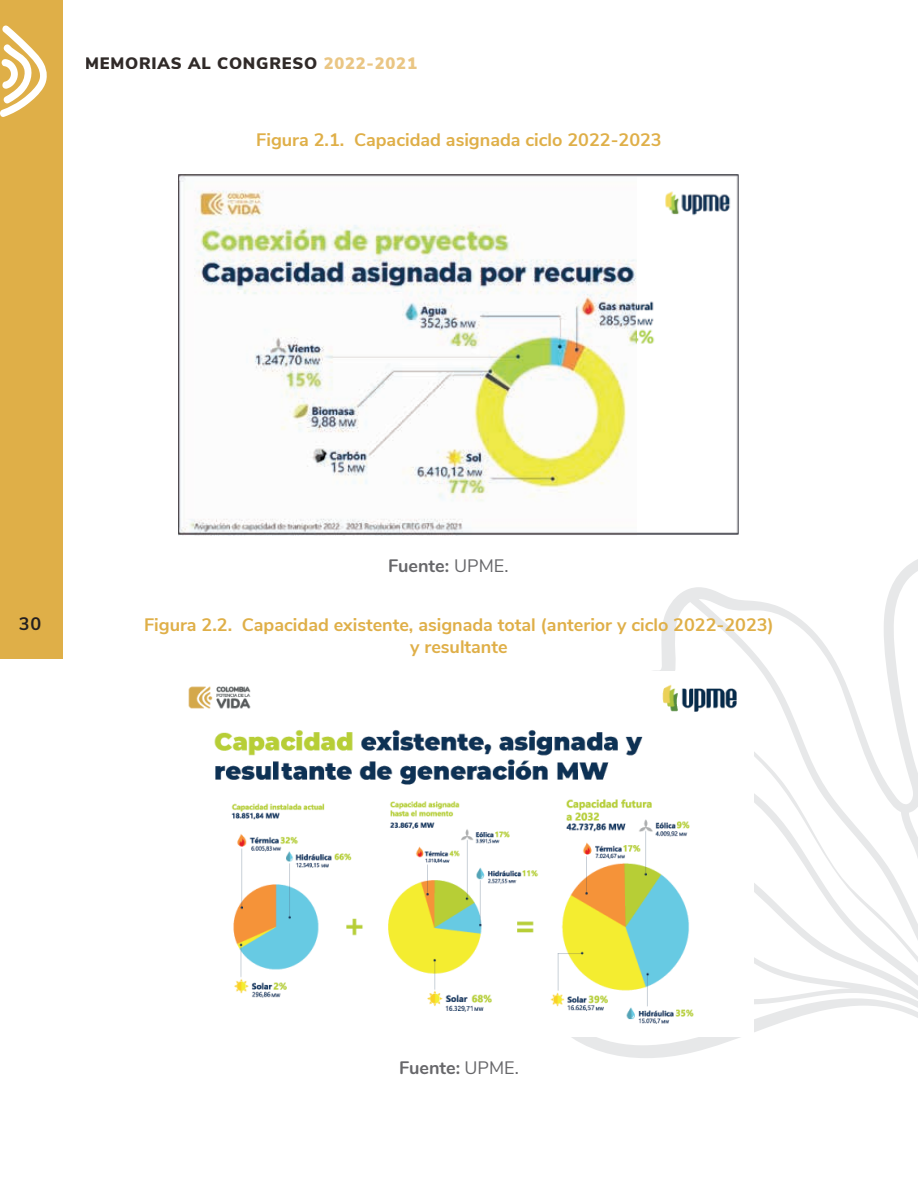
<style>
.page{position:relative;width:918px;height:1188px;background:#fff}
.page>*{position:absolute;margin:0;border:0;box-sizing:border-box;transform-origin:0 0}
.t1{font:700 18px/21.6px "Nunito Sans";color:#dfaf48;text-align:center}
.t2{font:700 18px "Nunito";color:#67676a}
.t3{font:700 18px "Nunito Sans";color:#231f20}
.t4{font:900 16.5px "Nunito Sans";letter-spacing:.05em;color:#302a28}
.s1{color:#eac684}
.s2{font-family:"Nunito Sans";font-weight:400}
</style>
<div class="page">
<div style="left:0;top:0;width:63px;height:659px;background:#dfaf48"></div>
<svg style="left:571px;top:559px;width:347px;height:499px"></svg>
<svg style="left:0;top:25px;width:47px;height:92px"></svg>
<img style="left:178px;top:174px;width:561px;height:361px">
<img style="left:188px;top:672px;width:566px;height:364px">
<p class="t4" style="left:85px;top:51px;width:333px">MEMORIAS AL CONGRESO <span class="s1">2022-2021</span></p>
<p class="t1" style="left:256px;top:128px;width:407px">Figura 2.1. Capacidad asignada ciclo 2022-2023</p>
<p class="t3" style="left:19px;top:611px;width:24px">30</p>
<p class="t2" style="left:388px;top:552px;width:122px">Fuente: <span class="s2">UPME.</span></p>
<p class="t1" style="left:144px;top:613px;width:631px">Figura 2.2. Capacidad existente, asignada total (anterior y ciclo 2022-2023) y resultante</p>
<p class="t2" style="left:399px;top:1055px;width:121px">Fuente: <span class="s2">UPME.</span></p>
</div>
